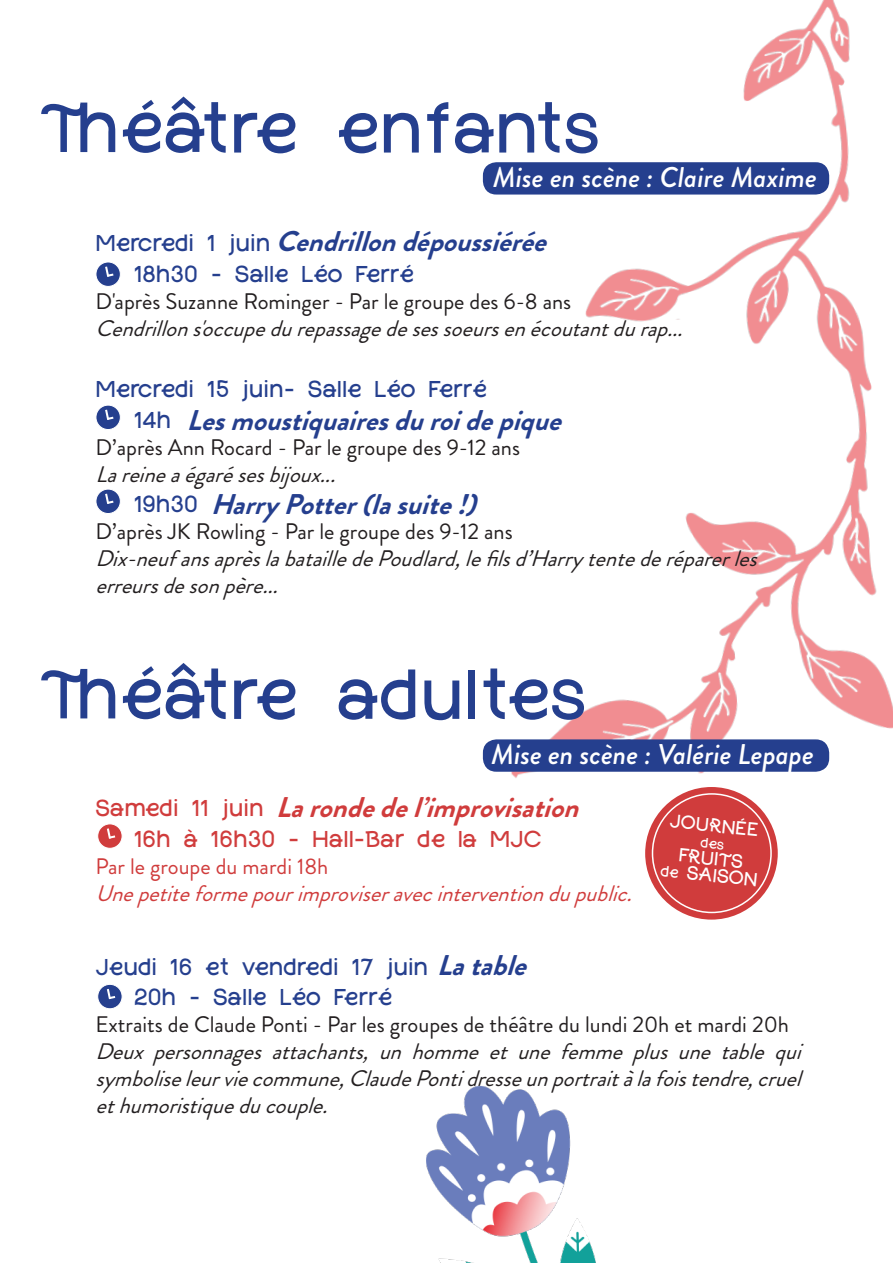
<style>
.page{position:relative;width:893px;height:1263px;background:#fff}
.page>*{position:absolute;margin:0;border:0;box-sizing:border-box;transform-origin:0 0}
.t1{font:76.5px "Lena";color:#253f8e}
.t2{font:italic 700 28.5px "Brandon Grotesque";color:#253f8e}
.t3{font:italic 500 28.5px "Brandon Grotesque";color:#fff}
.t4{font:italic 700 28.5px "Brandon Grotesque";color:#d03c3c}
.t5{font:25.5px "Lena";color:#253f8e}
.t6{font:25.5px "Lena";color:#d03c3c}
.t7{font:italic 22.5px/27px "Brandon Grotesque";color:#231f20;text-align:justify}
.t8{font:22.5px "Brandon Grotesque";color:#231f20}
.t9{font:italic 22.5px "Brandon Grotesque";color:#d03c3c}
.t10{font:22.5px "Brandon Grotesque";color:#d03c3c}
.t11{font:21px "Lena";color:#fff}
.s1{font-size:16.5px}
</style>
<div class="page">
<img style="left:426px;top:1086px;width:170px;height:177px">
<img style="left:482px;top:0;width:411px;height:778px">
<div style="left:96px;top:262px;width:24px;height:24px;background:#253f8e;border-radius:50%"></div>
<div style="left:95px;top:261px;width:26px;height:26px;border:1px solid #fff;border-radius:50%"></div>
<svg style="left:105px;top:264px;width:11px;height:13px"></svg>
<div style="left:96px;top:405px;width:24px;height:24px;background:#253f8e;border-radius:50%"></div>
<div style="left:95px;top:405px;width:26px;height:25px;border:1px solid #fff;border-radius:50%"></div>
<svg style="left:105px;top:407px;width:11px;height:13px"></svg>
<div style="left:96px;top:489px;width:24px;height:24px;background:#253f8e;border-radius:50%"></div>
<div style="left:95px;top:489px;width:26px;height:25px;border:1px solid #fff;border-radius:50%"></div>
<svg style="left:105px;top:491px;width:11px;height:13px"></svg>
<div style="left:98px;top:824px;width:24px;height:24px;background:#d03c3c;border-radius:50%"></div>
<div style="left:97px;top:823px;width:26px;height:26px;border:1px solid #fff;border-radius:50%"></div>
<svg style="left:107px;top:826px;width:10px;height:13px"></svg>
<div style="left:98px;top:984px;width:24px;height:25px;background:#253f8e;border-radius:50%"></div>
<div style="left:97px;top:984px;width:26px;height:25px;border:1px solid #fff;border-radius:50%"></div>
<svg style="left:107px;top:987px;width:10px;height:13px"></svg>
<div style="left:645px;top:787px;width:133px;height:132px;background:#d03c3c;border-radius:50%"></div>
<div style="left:652px;top:793px;width:120px;height:120px;border:2px solid #fff;border-radius:50%"></div>
<div style="left:483px;top:739px;width:346px;height:33px;background:#253f8e;border-radius:13px"></div>
<p class="t1" style="left:40px;top:87px;width:189px">Théâ</p>
<p class="t1" style="left:201px;top:88px;width:401px">tre enfants</p>
<p class="t3" style="left:493px;top:158px;width:325px">Mise en scène : Claire Maxime</p>
<p class="t2" style="left:276px;top:222px;width:284px">Cendrillondépoussiérée</p>
<p class="t5" style="left:95px;top:230px;width:177px">Mercredi 1 juin</p>
<p class="t5" style="left:134px;top:260px;width:282px">18h30 - Salle Léo Ferré</p>
<p class="t8" style="left:95px;top:286px;width:477px">D'après Suzanne Rominger - Par le groupe des 6-8 ans</p>
<p class="t7" style="left:95px;top:315px;width:598px">Cendrillons'occupedurepassagedesessoeursenécoutantdurap...</p>
<p class="t5" style="left:95px;top:376px;width:393px">Mercredi 15 juin- Salle Léo Ferré</p>
<p class="t5" style="left:134px;top:406px;width:39px">14h</p>
<p class="t8" style="left:95px;top:431px;width:426px">D’après Ann Rocard - Par le groupe des 9-12 ans</p>
<p class="t7" style="left:95px;top:461px;width:251px">Lareineaégarésesbijoux...</p>
<p class="t5" style="left:134px;top:491px;width:66px">19h30</p>
<p class="t8" style="left:95px;top:516px;width:419px">D’après JK Rowling - Par le groupe des 9-12 ans</p>
<p class="t7" style="left:95px;top:545px;width:672px">Dix-neufansaprèslabatailledePoudlard,lefilsd’Harrytentederéparerles erreursdesonpère...</p>
<p class="t2" style="left:186px;top:400px;width:388px">Lesmoustiquairesduroidepique</p>
<p class="t2" style="left:211px;top:484px;width:278px">HarryPotter(lasuite!)</p>
<p class="t1" style="left:40px;top:654px;width:189px">Théâ</p>
<p class="t1" style="left:201px;top:654px;width:387px">tre adultes</p>
<p class="t3" style="left:491px;top:734px;width:324px">Mise en scène : Valérie Lepape</p>
<p class="t4" style="left:276px;top:788px;width:316px">Larondedel’improvisation</p>
<p class="t6" style="left:95px;top:795px;width:170px">Samedi 11 juin</p>
<p class="t6" style="left:134px;top:825px;width:409px">16h à 16h30 - Hall-Bar de la MJC</p>
<p class="t10" style="left:95px;top:851px;width:234px">Par le groupe du mardi 18h</p>
<p class="t9" style="left:95px;top:878px;width:547px">Unepetiteformepourimproviseravecinterventiondupublic.</p>
<p class="t11" style="left:671px;top:810px;width:91px;rotate:6deg">JOURNÉE</p>
<p class="t11" style="left:680px;top:844px;width:66px;rotate:6deg">FRUITS</p>
<p class="t11" style="left:662px;top:858px;width:99px;rotate:6deg"><span class="s1">de</span> SAISON</p>
<p class="t2" style="left:437px;top:945px;width:103px">Latable</p>
<p class="t5" style="left:95px;top:953px;width:334px">Jeudi 16 et vendredi 17 juin</p>
<p class="t5" style="left:134px;top:984px;width:260px">20h - Salle Léo Ferré</p>
<p class="t8" style="left:95px;top:1009px;width:695px">Extraits de Claude Ponti - Par les groupes de théâtre du lundi 20h et mardi 20h</p>
<p class="t7" style="left:95px;top:1038px;width:716px">Deuxpersonnagesattachants,unhommeetunefemmeplusunetablequi symboliseleurviecommune,ClaudePontidresseunportraitàlafoistendre,cruel ethumoristiqueducouple.</p>
</div>
